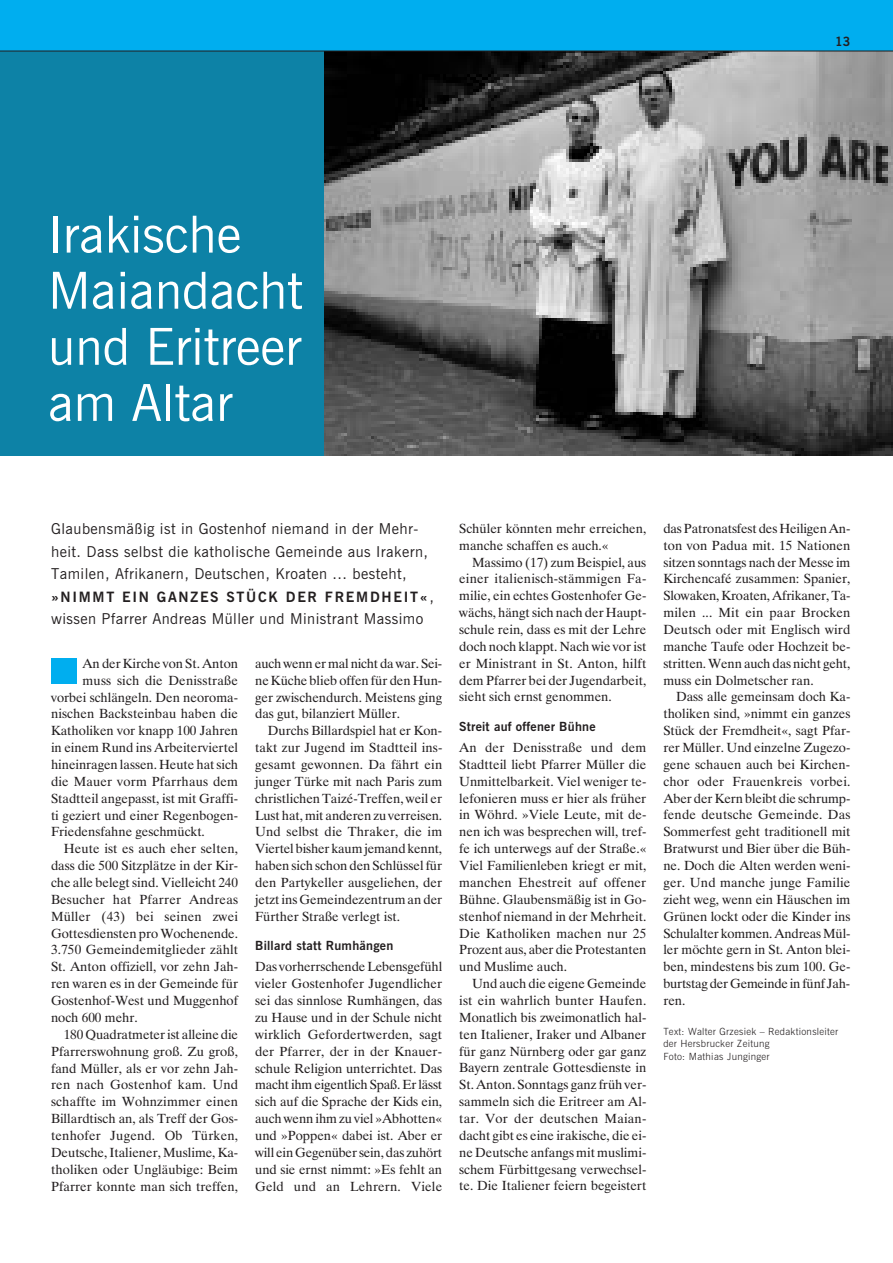
<style>
.page{position:relative;width:893px;height:1263px;background:#fff}
.page>*{position:absolute;margin:0;border:0;box-sizing:border-box;transform-origin:0 0}
.t1{font:51px/56.1px "News Gothic BT";color:#fff}
.t2{font:15px/22.5px "News Gothic BT";letter-spacing:.03em;color:#231f20}
.t3{font:700 14.25px "News Gothic BT";letter-spacing:.12em;color:#231f20}
.t4{font:13.2px/16.8px "Dutch 801 BT";color:#231f20;text-align:justify}
.t5{font:700 12.75px "News Gothic BT";color:#231f20}
.t6{font:700 12.6px "News Gothic BT";letter-spacing:.02em;color:#231f20}
.t7{font:300 9.9px/12.8px "News Gothic BT";letter-spacing:.03em;color:#231f20}
.s1{font-weight:400;font-size:15px}
</style>
<div class="page">
<img style="left:323px;top:52px;width:570px;height:404px">
<div style="left:0;top:0;width:51px;height:51px;background:#00aeef"></div>
<div style="left:37px;top:0;width:856px;height:51px;background:#00aeef"></div>
<div style="left:51px;top:658px;width:26px;height:26px;background:#00aeef"></div>
<div style="left:0;top:51px;width:323px;height:405px;background:#0d82a6"></div>
<hr style="left:0;top:51px;width:893px;height:1px;background:#231f20">
<p class="t5" style="left:835px;top:36px;width:17px">13</p>
<h1 class="t1" style="left:48px;top:211px;width:256px">Irakische<br>Maiandacht und Eritreer am Altar</h1>
<p class="t2" style="left:51px;top:519px;width:379px">Glaubensmäßig ist in Gostenhof niemand in der Mehr&shy;heit. Dass selbst die katholische Gemeinde aus Irakern,<br>Tamilen, Afrikanern, Deutschen, Kroaten ... besteht,</p>
<p class="t3" style="left:51px;top:591px;width:384px">»NIMMT EIN GANZES STÜCK DER FREMDHEIT«<span class="s1">,</span></p>
<p class="t2" style="left:51px;top:609px;width:374px">wissen Pfarrer Andreas Müller und Ministrant Massimo</p>
<p class="t4" style="left:83px;top:656px;width:157px">An der Kirche von St. Anton</p>
<p class="t4" style="left:83px;top:673px;width:157px">muss sich die Denisstraße</p>
<p class="t4" style="left:51px;top:690px;width:189px">vorbei schlängeln. Den neoroma-</p>
<p class="t4" style="left:51px;top:707px;width:189px">nischen Backsteinbau haben die</p>
<p class="t4" style="left:51px;top:724px;width:189px">Katholiken vor knapp 100 Jahren</p>
<p class="t4" style="left:51px;top:740px;width:189px">in einem Rund ins Arbeiterviertel</p>
<p class="t4" style="left:51px;top:757px;width:189px">hineinragen lassen. Heute hat sich</p>
<p class="t4" style="left:51px;top:774px;width:189px">die Mauer vorm Pfarrhaus dem</p>
<p class="t4" style="left:51px;top:791px;width:189px">Stadtteil angepasst, ist mit Graffi-</p>
<p class="t4" style="left:51px;top:808px;width:189px">ti geziert und einer Regenbogen-</p>
<p class="t4" style="left:51px;top:825px;width:155px">Friedensfahne geschmückt.</p>
<p class="t4" style="left:64px;top:842px;width:176px">Heute ist es auch eher selten,</p>
<p class="t4" style="left:51px;top:858px;width:189px">dass die 500 Sitzplätze in der Kir-</p>
<p class="t4" style="left:51px;top:875px;width:189px">che alle belegt sind. Vielleicht 240</p>
<p class="t4" style="left:51px;top:892px;width:189px">Besucher hat Pfarrer Andreas</p>
<p class="t4" style="left:51px;top:909px;width:189px">Müller (43) bei seinen zwei</p>
<p class="t4" style="left:51px;top:926px;width:189px">Gottesdiensten pro Wochenende.</p>
<p class="t4" style="left:51px;top:943px;width:189px">3.750 Gemeindemitglieder zählt</p>
<p class="t4" style="left:51px;top:960px;width:189px">St. Anton offiziell, vor zehn Jah-</p>
<p class="t4" style="left:51px;top:977px;width:189px">ren waren es in der Gemeinde für</p>
<p class="t4" style="left:51px;top:993px;width:189px">Gostenhof-West und Muggenhof</p>
<p class="t4" style="left:51px;top:1010px;width:88px">noch 600 mehr.</p>
<p class="t4" style="left:64px;top:1027px;width:176px">180 Quadratmeter ist alleine die</p>
<p class="t4" style="left:51px;top:1044px;width:189px">Pfarrerswohnung groß. Zu groß,</p>
<p class="t4" style="left:51px;top:1061px;width:189px">fand Müller, als er vor zehn Jah-</p>
<p class="t4" style="left:51px;top:1078px;width:189px">ren nach Gostenhof kam. Und</p>
<p class="t4" style="left:51px;top:1095px;width:189px">schaffte im Wohnzimmer einen</p>
<p class="t4" style="left:51px;top:1111px;width:189px">Billardtisch an, als Treff der Gos-</p>
<p class="t4" style="left:51px;top:1128px;width:189px">tenhofer Jugend. Ob Türken,</p>
<p class="t4" style="left:51px;top:1145px;width:189px">Deutsche, Italiener, Muslime, Ka-</p>
<p class="t4" style="left:51px;top:1162px;width:189px">tholiken oder Ungläubige: Beim</p>
<p class="t4" style="left:51px;top:1179px;width:189px">Pfarrer konnte man sich treffen,</p>
<p class="t4" style="left:255px;top:656px;width:189px">auch wenn er mal nicht da war. Sei&shy;ne Küche blieb offen für den Hun&shy;ger zwischendurch. Meistens ging das gut, bilanziert Müller.</p>
<p class="t4" style="left:255px;top:724px;width:189px;text-indent:13px">Durchs Billardspiel hat er Kon&shy;takt zur Jugend im Stadtteil ins&shy;gesamt gewonnen. Da fährt ein junger Türke mit nach Paris zum christlichen Taizé-Treffen, weil er Lust hat, mit anderen zu verreisen.<br>Und selbst die Thraker, die im Viertel bisher kaum jemand kennt, haben sich schon den Schlüssel für den Partykeller ausgeliehen, der jetzt ins Gemeindezentrum an der Fürther Straße verlegt ist.</p>
<p class="t6" style="left:255px;top:941px;width:140px">Billard statt Rumhängen</p>
<p class="t4" style="left:255px;top:960px;width:189px">Das vorherrschende Lebensgefühl vieler Gostenhofer Jugendlicher sei das sinnlose Rumhängen, das zu Hause und in der Schule nicht wirklich Gefordertwerden, sagt der Pfarrer, der in der Knauer&shy;schule Religion unterrichtet. Das macht ihm eigentlich Spaß. Er lässt sich auf die Sprache der Kids ein, auch wenn ihm zu viel »Abhotten« und »Poppen« dabei ist. Aber er will ein Gegenüber sein, das zuhört und sie ernst nimmt: »Es fehlt an Geld und an Lehrern. Viele</p>
<p class="t4" style="left:459px;top:521px;width:189px">Schüler könnten mehr erreichen, manche schaffen es auch.«</p>
<p class="t4" style="left:459px;top:555px;width:189px;text-indent:13px">Massimo (17) zum Beispiel, aus einer italienisch-stämmigen Fa&shy;milie, ein echtes Gostenhofer Ge&shy;wächs, hängt sich nach der Haupt&shy;schule rein, dass es mit der Lehre doch noch klappt. Nach wie vor ist er Ministrant in St. Anton, hilft dem Pfarrer bei der Jugendarbeit, sieht sich ernst genommen.</p>
<p class="t6" style="left:459px;top:721px;width:138px">Streit auf offener Bühne</p>
<p class="t4" style="left:459px;top:740px;width:189px">An der Denisstraße und dem Stadtteil liebt Pfarrer Müller die Unmittelbarkeit. Viel weniger te&shy;lefonieren muss er hier als früher in Wöhrd. »Viele Leute, mit de&shy;nen ich was besprechen will, tref&shy;fe ich unterwegs auf der Straße.« Viel Familienleben kriegt er mit, manchen Ehestreit auf offener Bühne. Glaubensmäßig ist in Go&shy;stenhof niemand in der Mehrheit.<br>Die Katholiken machen nur 25<br>Prozent aus, aber die Protestanten und Muslime auch.</p>
<p class="t4" style="left:459px;top:976px;width:189px;text-indent:13px">Und auch die eigene Gemeinde ist ein wahrlich bunter Haufen.<br>Monatlich bis zweimonatlich hal&shy;ten Italiener, Iraker und Albaner für ganz Nürnberg oder gar ganz Bayern zentrale Gottesdienste in St. Anton. Sonntags ganz früh ver&shy;sammeln sich die Eritreer am Al&shy;tar. Vor der deutschen Maian&shy;dacht gibt es eine irakische, die ei&shy;ne Deutsche anfangs mit muslimi&shy;schem Fürbittgesang verwechsel&shy;te. Die Italiener feiern begeistert</p>
<p class="t4" style="left:663px;top:521px;width:189px">das Patronatsfest des Heiligen An&shy;ton von Padua mit. 15 Nationen sitzen sonntags nach der Messe im Kirchencafé zusammen: Spanier, Slowaken, Kroaten, Afrikaner, Ta&shy;milen ... Mit ein paar Brocken Deutsch oder mit Englisch wird manche Taufe oder Hochzeit be&shy;stritten. Wenn auch das nicht geht, muss ein Dolmetscher ran.</p>
<p class="t4" style="left:663px;top:690px;width:189px;text-indent:13px">Dass alle gemeinsam doch Ka&shy;tholiken sind, »nimmt ein ganzes Stück der Fremdheit«, sagt Pfar&shy;rer Müller. Und einzelne Zugezo&shy;gene schauen auch bei Kirchen&shy;chor oder Frauenkreis vorbei.<br>Aber der Kern bleibt die schrump&shy;fende deutsche Gemeinde. Das Sommerfest geht traditionell mit Bratwurst und Bier über die Büh&shy;ne. Doch die Alten werden weni&shy;ger. Und manche junge Familie zieht weg, wenn ein Häuschen im Grünen lockt oder die Kinder ins Schulalter kommen. Andreas Mül&shy;ler möchte gern in St. Anton blei&shy;ben, mindestens bis zum 100. Ge&shy;burtstag der Gemeinde in fünf Jah&shy;ren.</p>
<p class="t7" style="left:663px;top:1025px;width:176px">Text: Walter Grzesiek – Redaktionsleiter der Hersbrucker Zeitung<br>Foto: Mathias Junginger</p>
</div>
